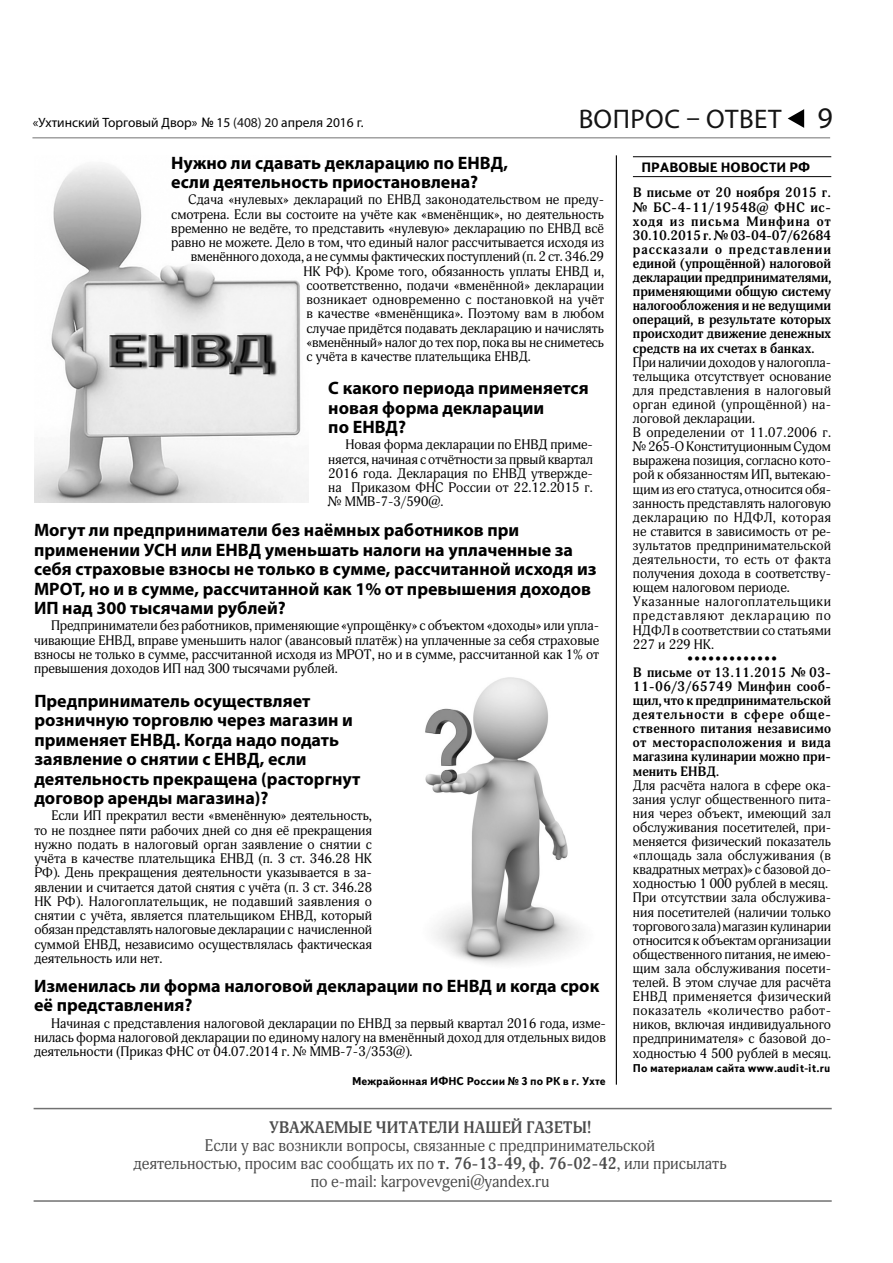
<style>
.page{position:relative;width:893px;height:1263px;background:#fff}
.page>*{position:absolute;margin:0;border:0;box-sizing:border-box;transform-origin:0 0}
.t1{font:27px "Myriad Pro";letter-spacing:.02em;color:#141414}
.t2{font:700 18px/19.5px "Myriad Pro";color:#000}
.t3{font:16.5px/18px "Adonis C";color:#4c4c4c;text-align:center}
.t4{font:700 16.5px "Adonis C";color:#4c4c4c}
.t5{font:13.5px/14.1px "Adonis C";color:#000;text-align:justify}
.t6{font:700 13.5px/14.1px "Adonis C";color:#000;text-align:justify}
.t7{font:13.5px "Myriad Pro";color:#000}
.t8{font:700 13.5px "Text Book C";color:#000}
.t9{font:700 11.25px "Text Book C";color:#000}
.s1{font-family:"Text Book C"}
.s2{color:#141414}
.s3{font-size:30px}
.s4{font-weight:700}
</style>
<div class="page">
<img style="left:425px;top:677px;width:156px;height:287px">
<hr style="left:32px;top:137px;width:798px;height:1px;background:#717171">
<svg style="left:787px;top:109px;width:17px;height:19px"></svg>
<hr style="left:633px;top:156px;width:198px;height:1px;background:#000">
<hr style="left:633px;top:176px;width:198px;height:1px;background:#000">
<hr style="left:615px;top:155px;width:2px;height:930px;background:#000">
<hr style="left:34px;top:1200px;width:797px;height:2px;background:#717171">
<hr style="left:34px;top:1108px;width:797px;height:1px;background:#717171">
<img style="left:35px;top:165px;width:274px;height:338px">
<p class="t7" style="left:33px;top:118px;width:332px">«Ухтинский Торговый Двор» <span class="s1">№</span>15 <span class="s2">(408) 20</span> апреля 2016 г.</p>
<h1 class="t1" style="left:578px;top:109px;width:256px">ВОПРОС – ОТВЕТ <span class="s3">9</span></h1>
<p class="t8" style="left:641px;top:163px;width:170px">ПРАВОВЫЕ НОВОСТИ РФ</p>
<h2 class="t2" style="left:171px;top:154px;width:338px">Нужно ли сдавать декларацию по ЕНВД, если деятельность приостановлена?</h2>
<p class="t5" style="left:188px;top:194px;width:417px">Сдача «нулевых» деклараций по ЕНВД законодательством не преду-</p>
<p class="t5" style="left:171px;top:209px;width:434px">смотрена. Если вы состоите на учёте как «вменёнщик», но деятельность</p>
<p class="t5" style="left:171px;top:223px;width:434px">временно не ведёте, то представить «нулевую» декларацию по ЕНВД всё</p>
<p class="t5" style="left:171px;top:237px;width:434px">равно не можете. Дело в том, что единый налог рассчитывается исходя из</p>
<p class="t5" style="left:191px;top:251px;width:414px">вменённого дохода, а не суммы фактических поступлений (п. 2 ст. 346.29</p>
<p class="t5" style="left:303px;top:266px;width:302px">НК РФ). Кроме того, обязанность уплаты ЕНВД и,</p>
<p class="t5" style="left:306px;top:280px;width:299px">соответственно, подачи «вменённой» декларации</p>
<p class="t5" style="left:306px;top:294px;width:299px">возникает одновременно с постановкой на учёт</p>
<p class="t5" style="left:306px;top:308px;width:299px">в качестве «вменёнщика». Поэтому вам в любом</p>
<p class="t5" style="left:306px;top:323px;width:299px">случае придётся подавать декларацию и начислять</p>
<p class="t5" style="left:306px;top:337px;width:299px">«вменённый» налог до тех пор, пока вы не сниметесь</p>
<p class="t5" style="left:306px;top:351px;width:226px">с учёта в качестве плательщика ЕНВД.</p>
<p class="t6" style="left:633px;top:187px;width:200px">В письме от 20 ноября 2015 г. № БС-4-11/19548@ ФНС ис&shy;ходя из письма Минфина от 30.10.2015 г. № 03-04-07/62684 рассказали о представлении единой (упрощённой) налоговой декларации предпринимателями, применяющими общую систему налогообложения и не ведущими операций, в результате которых происходит движение денежных средств на их счетах в банках.</p>
<p class="t5" style="left:633px;top:357px;width:200px;text-align:left">При наличии доходов у налогопла&shy;тельщика отсутствует основание для представления в налоговый орган единой (упрощённой) на&shy;логовой декларации.<br>В определении от 11.07.2006 г. № 265-О Конституционным Судом выражена позиция, согласно кото&shy;рой к обязанностям ИП, вытекаю&shy;щим из его статуса, относится обя&shy;занность представлять налоговую декларацию по НДФЛ, которая не ставится в зависимость от ре&shy;зультатов предпринимательской деятельности, то есть от факта получения дохода в соответству&shy;ющем налоговом периоде.<br>Указанные налогоплательщики представляют декларацию по<br>НДФЛ в соответствии со статьями<br>227 и 229 НК.</p>
<p class="t5" style="left:686px;top:653px;width:92px">•••••••••••••</p>
<p class="t6" style="left:633px;top:667px;width:200px">В письме от 13.11.2015 № 03- 11-06/3/65749 Минфин сооб&shy;щил, что к предпринимательской деятельности в сфере обще&shy;ственного питания независимо от месторасположения и вида магазина кулинарии можно при&shy;менить ЕНВД.</p>
<p class="t5" style="left:633px;top:780px;width:200px;text-align:left">Для расчёта налога в сфере ока&shy;зания услуг общественного пита&shy;ния через объект, имеющий зал обслуживания посетителей, при&shy;меняется физический показатель «площадь зала обслуживания (в квадратных метрах)» с базовой до&shy;ходностью 1 000 рублей в месяц.<br>При отсутствии зала обслужива&shy;ния посетителей (наличии только торгового зала) магазин кулинарии относится к объектам организации общественного питания, не имею&shy;щим зала обслуживания посети&shy;телей. В этом случае для расчёта<br>ЕНВД применяется физический показатель «количество работ&shy;ников, включая индивидуального предпринимателя» с базовой до&shy;ходностью 4 500 рублей в месяц.</p>
<p class="t9" style="left:633px;top:1064px;width:199px">По материалам сайта www.audit-it.ru</p>
<h2 class="t2" style="left:328px;top:380px;width:262px">С какого периода применяется новая форма декларации<br>по ЕНВД?</h2>
<p class="t5" style="left:328px;top:439px;width:266px;text-indent:17px">Новая форма декларации по ЕНВД приме&shy;няется, начиная с отчётности за првый квартал 2016 года. Декларация по ЕНВД утвержде&shy;на Приказом ФНС России от 22.12.2015 г. № ММВ-7-3/590@.</p>
<p class="t2" style="left:34px;top:522px;width:564px">Могут ли предприниматели без наёмных работников при применении УСН или ЕНВД уменьшать налоги на уплаченные за себя страховые взносы не только в сумме, рассчитанной исходя из МРОТ, но и в сумме, рассчитанной как 1% от превышения доходов ИП над 300 тысячами рублей?</p>
<p class="t5" style="left:34px;top:620px;width:566px;text-indent:17px">Предприниматели без работников, применяющие «упрощёнку» с объектом «доходы» или упла&shy;чивающие ЕНВД, вправе уменьшить налог (авансовый платёж) на уплаченные за себя страховые взносы не только в сумме, рассчитанной исходя из МРОТ, но и в сумме, рассчитанной как 1% от превышения доходов ИП над 300 тысячами рублей.</p>
<h2 class="t2" style="left:34px;top:692px;width:328px">Предприниматель осуществляет розничную торговлю через магазин и применяет ЕНВД. Когда надо подать заявление о снятии с ЕНВД, если деятельность прекращена (расторгнут договор аренды магазина)?</h2>
<p class="t5" style="left:34px;top:810px;width:339px;text-indent:17px">Если ИП прекратил вести «вменённую» деятельность, то не позднее пяти рабочих дней со дня её прекращения нужно подать в налоговый орган заявление о снятии с учёта в качестве плательщика ЕНВД (п. 3 ст. 346.28 НК РФ). День прекращения деятельности указывается в за&shy;явлении и считается датой снятия с учёта (п. 3 ст. 346.28<br>НК РФ). Налогоплательщик, не подавший заявления о снятии с учёта, является плательщиком ЕНВД, который обязан представлять налоговые декларации с начисленной суммой ЕНВД, независимо осуществлялась фактическая деятельность или нет.</p>
<h2 class="t2" style="left:34px;top:977px;width:566px">Изменилась ли форма налоговой декларации по ЕНВД и когда срок её представления?</h2>
<p class="t5" style="left:34px;top:1017px;width:573px;text-indent:17px">Начиная с представления налоговой декларации по ЕНВД за первый квартал 2016 года, изме&shy;нилась форма налоговой декларации по единому налогу на вменённый доход для отдельных видов деятельности (Приказ ФНС от 04.07.2014 г. № ММВ-7-3/353@).</p>
<p class="t9" style="left:352px;top:1077px;width:255px">Межрайонная ИФНС России № 3 по РК в г. Ухте</p>
<p class="t4" style="left:269px;top:1121px;width:323px">УВАЖАЕМЫЕ ЧИТАТЕЛИ НАШЕЙ ГАЗЕТЫ!</p>
<p class="t3" style="left:133px;top:1138px;width:594px">Если у вас возникли вопросы, связанные с предпринимательской<br>деятельностью, просим вас сообщать их по <span class="s4">т. 76-13-49, ф. 76-02-42</span>, или присылать по e-mail: karpovevgeni@yandex.ru</p>
</div>
